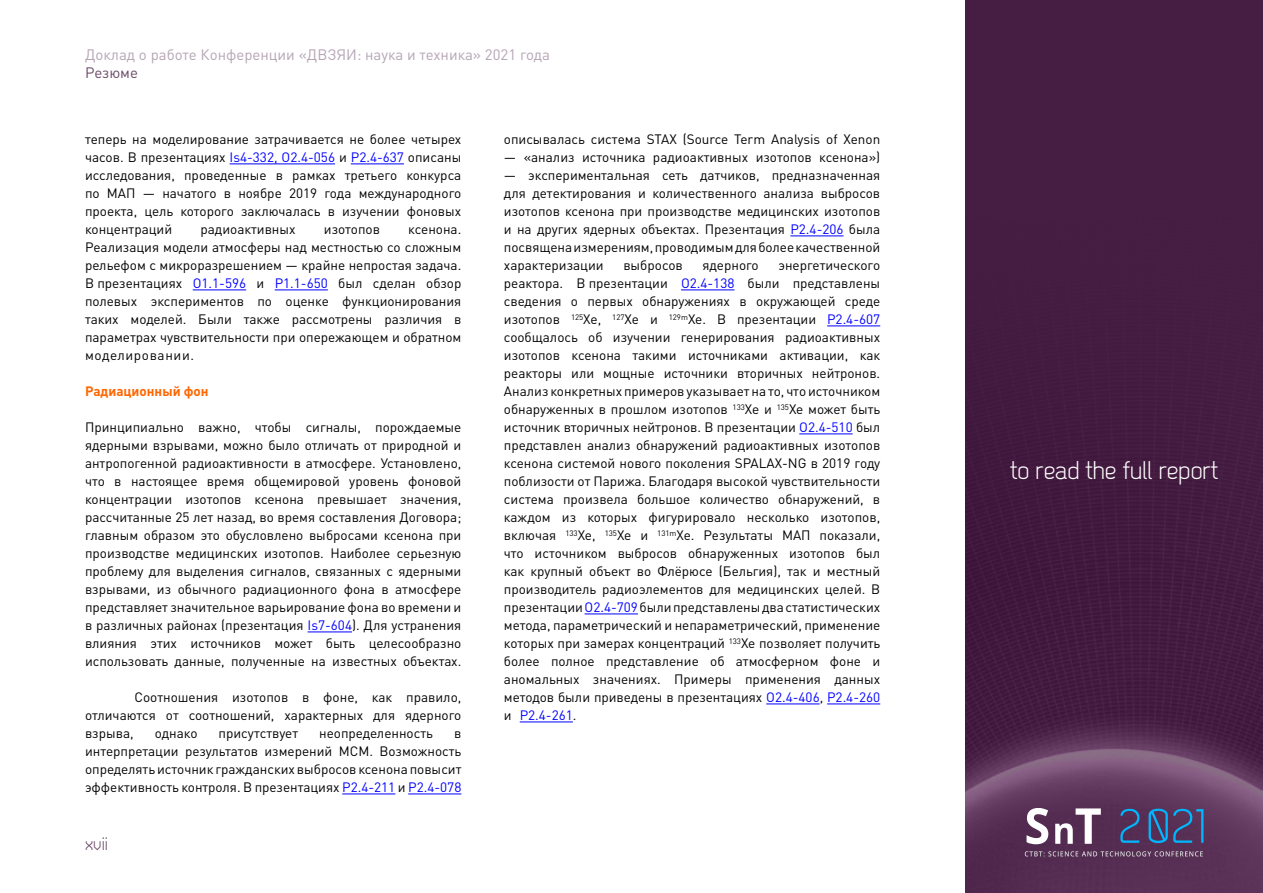
<style>
.page{position:relative;width:1263px;height:893px;background:#fff}
.page>*{position:absolute;margin:0;border:0;box-sizing:border-box;transform-origin:0 0}
.t1{font:25.5px "Dekar";color:#fff}
.t2{font:18px "Dekar";color:#6b4b69}
.t3{font:15px "DIN Pro";color:#b5a5b4}
.t4{font:15px "DIN Pro";color:#6b4b69}
.t5{font:13.5px/18px "DIN Pro";color:#000;text-align:justify}
.t6{font:700 13.5px "DIN Pro";color:#f60}
.s1{color:#00f}
</style>
<div class="page">
<div style="left:965px;top:0;width:298px;height:893px;background:#461e43"></div>
<img style="left:966px;top:462px;width:297px;height:431px">
<svg style="left:1026px;top:808px;width:22px;height:36px"></svg>
<svg style="left:1055px;top:808px;width:46px;height:36px"></svg>
<svg style="left:1025px;top:851px;width:178px;height:5px"></svg>
<svg style="left:1120px;top:808px;width:19px;height:35px"></svg>
<svg style="left:1148px;top:806px;width:55px;height:39px;background:#43507d"></svg>
<hr style="left:230px;top:164px;width:105px;height:1px;background:#00f">
<hr style="left:351px;top:164px;width:53px;height:1px;background:#00f">
<hr style="left:193px;top:290px;width:53px;height:1px;background:#00f">
<hr style="left:275px;top:290px;width:53px;height:1px;background:#00f">
<hr style="left:308px;top:632px;width:44px;height:1px;background:#00f">
<hr style="left:342px;top:794px;width:53px;height:1px;background:#00f">
<hr style="left:408px;top:794px;width:53px;height:1px;background:#00f">
<hr style="left:790px;top:236px;width:53px;height:1px;background:#00f">
<hr style="left:681px;top:290px;width:53px;height:1px;background:#00f">
<hr style="left:827px;top:326px;width:53px;height:1px;background:#00f">
<hr style="left:799px;top:434px;width:54px;height:1px;background:#00f">
<hr style="left:584px;top:614px;width:54px;height:1px;background:#00f">
<hr style="left:766px;top:704px;width:54px;height:1px;background:#00f">
<hr style="left:827px;top:704px;width:53px;height:1px;background:#00f">
<hr style="left:520px;top:722px;width:53px;height:1px;background:#00f">
<p class="t3" style="left:85px;top:43px;width:466px">Доклад о работе Конференции «ДВЗЯИ: наука и техника» 2021 года</p>
<p class="t4" style="left:85px;top:61px;width:55px">Резюме</p>
<p class="t5" style="left:85px;top:129px;width:378px">теперь на моделирование затрачивается не более четырех часов. В презентациях <span class="s1">Is4-332, O2.4-056</span> и <span class="s1">P2.4-637</span> описаны исследования, проведенные в рамках третьего конкурса по МАП — начатого в ноябре 2019 года международного проекта, цель которого заключалась в изучении фоновых концентраций</p>
<p class="t5" style="left:85px;top:219px;width:378px;text-indent:323px">ксенона.<br>Реализация модели атмосферы над местностью со сложным рельефом с микроразрешением — крайне непростая задача.<br>В презентациях <span class="s1">O1.1-596</span> и <span class="s1">P1.1-650</span> был сделан обзор полевых экспериментов по оценке функционирования таких моделей. Были также рассмотрены различия в параметрах чувствительности при опережающем и обратном моделировании.</p>
<p class="t6" style="left:85px;top:380px;width:125px">Радиационный фон</p>
<p class="t5" style="left:85px;top:417px;width:378px">Принципиально важно, чтобы сигналы, порождаемые ядерными взрывами, можно было отличать от природной и антропогенной радиоактивности в атмосфере. Установлено, что в настоящее время общемировой уровень фоновой концентрации изотопов ксенона превышает значения, рассчитанные 25 лет назад, во время составления Договора; главным образом это обусловлено выбросами ксенона при производстве медицинских изотопов. Наиболее серьезную проблему для выделения сигналов, связанных с ядерными взрывами, из обычного радиационного фона в атмосфере представляет значительное варьирование фона во времени и в различных районах (презентация <span class="s1">Is7-604</span>). Для устранения влияния этих источников может быть целесообразно использовать данные, полученные на известных объектах.</p>
<p class="t5" style="left:85px;top:687px;width:378px;text-indent:50px">Соотношения изотопов в фоне, как правило, отличаются от соотношений, характерных для ядерного взрыва,</p>
<p class="t5" style="left:200px;top:219px;width:97px">радиоактивных</p>
<p class="t5" style="left:324px;top:219px;width:58px">изотопов</p>
<p class="t5" style="left:155px;top:723px;width:44px">однако</p>
<p class="t5" style="left:219px;top:723px;width:81px">присутствует</p>
<p class="t5" style="left:319px;top:723px;width:115px">неопределенность</p>
<p class="t5" style="left:85px;top:723px;width:378px;text-indent:369px">в интерпретации результатов измерений МСМ. Возможность определять источник гражданских выбросов ксенона повысит эффективность контроля. В презентациях <span class="s1">P2.4-211</span> и <span class="s1">P2.4-078</span></p>
<h2 class="t2" style="left:85px;top:835px;width:24px">xvii</h2>
<p class="t5" style="left:504px;top:129px;width:378px">описывалась система STAX (Source Term Analysis of Xenon</p>
<p class="t5" style="left:504px;top:147px;width:378px">— «анализ источника радиоактивных изотопов ксенона»)</p>
<p class="t5" style="left:504px;top:165px;width:378px">— экспериментальная сеть датчиков, предназначенная для детектирования и количественного анализа выбросов изотопов ксенона при производстве медицинских изотопов и на других ядерных объектах. Презентация <span class="s1">P2.4-206</span> была посвящена измерениям, проводимым для более качественной характеризации</p>
<p class="t5" style="left:623px;top:255px;width:61px">выбросов</p>
<p class="t5" style="left:702px;top:255px;width:58px">ядерного</p>
<p class="t5" style="left:504px;top:255px;width:378px;text-indent:274px">энергетического реактора. В презентации <span class="s1">O2.4-138</span> были представлены сведения о первых обнаружениях в окружающей среде изотопов <sup>125</sup>Xe, <sup>127</sup>Xe и <sup>129m</sup>Xe. В презентации <span class="s1">P2.4-607 </span>сообщалось об изучении генерирования радиоактивных изотопов ксенона такими источниками активации, как реакторы или мощные источники вторичных нейтронов.<br>Анализ конкретных примеров указывает на то, что источником обнаруженных в прошлом изотопов <sup>133</sup>Xe и <sup>135</sup>Xe может быть источник вторичных нейтронов. В презентации <span class="s1">O2.4-510</span> был представлен анализ обнаружений радиоактивных изотопов ксенона системой нового поколения SPALAX-NG в 2019 году поблизости от Парижа. Благодаря высокой чувствительности система произвела большое количество обнаружений, в каждом из которых фигурировало несколько изотопов, включая <sup>133</sup>Xe, <sup>135</sup>Xe и <sup>131m</sup>Xe. Результаты МАП показали, что источником выбросов обнаруженных изотопов был как крупный объект во Флёрюсе (Бельгия), так и местный производитель радиоэлементов для медицинских целей. В презентации <span class="s1">O2.4-709</span> были представлены два статистических метода, параметрический и непараметрический, применение которых при замерах концентраций <sup>133</sup>Xe позволяет получить более полное представление об атмосферном фоне и аномальных значениях. Примеры применения данных методов были приведены в презентациях <span class="s1">O2.4-406</span>, <span class="s1">P2.4-260 </span>и <span class="s1">P2.4-261</span>.</p>
<h1 class="t1" style="left:1010px;top:458px;width:209px">to read the full report</h1>
</div>
